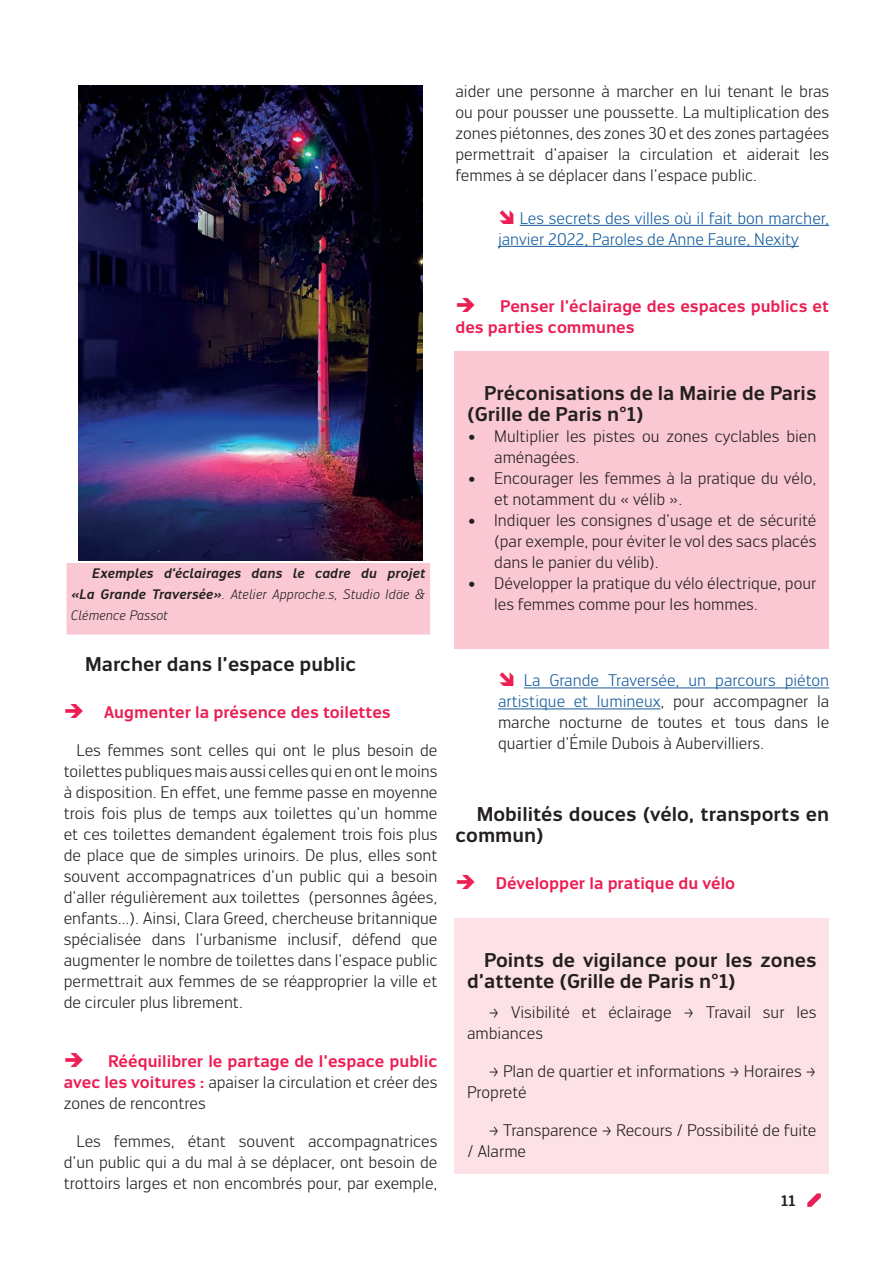
<style>
.page{position:relative;width:893px;height:1263px;background:#fff}
.page>*{position:absolute;margin:0;border:0;box-sizing:border-box;transform-origin:0 0}
.t1{font:700 19.5px/21px "Engel New Sans PRO";color:#231f20}
.références{font:16.5px/21px "Engel New Sans PRO";color:#231f20}
.t2{font:700 16.5px/21px "Engel New Sans PRO";color:#ec1e54;text-align:justify}
.références-2{font:16.5px/21px "Engel New Sans PRO";color:#175d9e}
.t3{font:700 15px "Engel New Sans PRO";color:#231f20}
.t4{font:italic 700 13.5px/21px "Engel New Sans PRO";color:#231f20;text-align:justify}
.s1{font-weight:400}
.s2{font-weight:400;color:#231f20}
.s3{color:#175d9e}
</style>
<div class="page">
<svg style="left:807px;top:1193px;width:14px;height:14px"></svg>
<hr style="left:520px;top:225px;width:309px;height:1px;background:#175d9e">
<hr style="left:498px;top:246px;width:301px;height:1px;background:#175d9e">
<hr style="left:524px;top:687px;width:305px;height:1px;background:#175d9e">
<hr style="left:498px;top:708px;width:162px;height:1px;background:#175d9e">
<img style="left:79px;top:85px;width:344px;height:476px">
<div style="left:69px;top:565px;width:359px;height:67px;background:#f9c8d3"></div>
<div style="left:67px;top:563px;width:363px;height:71px;border:4px solid #f9c8d3"></div>
<div style="left:454px;top:351px;width:375px;height:297px;background:#f9c8d2"></div>
<div style="left:454px;top:918px;width:375px;height:256px;background:#fce1e6"></div>
<p class="références" style="left:455px;top:81px;width:375px;text-align:justify">aider une personne à marcher en lui tenant le bras ou pour pousser une poussette. La multiplication des zones piétonnes, des zones 30 et des zones partagées permettrait d’apaiser la circulation et aiderait les femmes à se déplacer dans l’espace public.</p>
<p class="références-2" style="left:498px;top:207px;width:333px;text-indent:22px">Les secrets des villes où il fait bon marcher, janvier 2022, Paroles de Anne Faure, Nexity</p>
<p class="t2" style="left:455px;top:296px;width:375px">➔ Penser l’éclairage des espaces publics et des parties communes</p>
<p class="t4" style="left:71px;top:562px;width:356px;text-indent:21px">Exemples d’éclairages dans le cadre du projet «La Grande Traversée»<span class="s1">. Atelier Approche.s, Studio Idäe &amp; Clémence Passot</span></p>
<p class="t1" style="left:85px;top:654px;width:273px">Marcher dans l’espace public</p>
<p class="t2" style="left:64px;top:701px;width:328px">➔ Augmenter la présence des toilettes</p>
<p class="références" style="left:64px;top:739px;width:375px;text-align:justify;text-indent:13px">Les femmes sont celles qui ont le plus besoin de toilettes publiques mais aussi celles qui en ont le moins à disposition. En effet, une femme passe en moyenne trois fois plus de temps aux toilettes qu’un homme et ces toilettes demandent également trois fois plus de place que de simples urinoirs. De plus, elles sont souvent accompagnatrices d’un public qui a besoin d’aller régulièrement aux toilettes (personnes âgées, enfants…). Ainsi, Clara Greed, chercheuse britannique spécialisée dans l’urbanisme inclusif, défend que augmenter le nombre de toilettes dans l’espace public permettrait aux femmes de se réapproprier la ville et de circuler plus librement.</p>
<p class="t2" style="left:64px;top:1051px;width:375px">➔ Rééquilibrer le partage de l’espace public avec les voitures : <span class="s2">apaiser la circulation et créer des zones de rencontres</span></p>
<p class="références" style="left:64px;top:1131px;width:375px;text-align:justify;text-indent:13px">Les femmes, étant souvent accompagnatrices d’un public qui a du mal à se déplacer, ont besoin de trottoirs larges et non encombrés pour, par exemple,</p>
<p class="t1" style="left:467px;top:383px;width:351px;text-indent:17px">Préconisations de la Mairie de Paris (Grille de Paris n°1)</p>
<p class="références" style="left:494px;top:426px;width:324px;text-indent:-27px">• Multiplier les pistes ou zones cyclables bien aménagées.</p>
<p class="références" style="left:494px;top:468px;width:324px;text-indent:-27px">• Encourager les femmes à la pratique du vélo, et notamment du « vélib ».</p>
<p class="références" style="left:494px;top:510px;width:324px;text-align:justify;text-indent:-27px">• Indiquer les consignes d’usage et de sécurité (par exemple, pour éviter le vol des sacs placés dans le panier du vélib).</p>
<p class="références" style="left:494px;top:573px;width:324px;text-indent:-27px">• Développer la pratique du vélo électrique, pour les femmes comme pour les hommes.</p>
<p class="références" style="left:498px;top:670px;width:333px;text-align:justify;text-indent:26px"><span class="s3">La Grande Traversée, un parcours piéton artistique et lumineux</span>, pour accompagner la marche nocturne de toutes et tous dans le quartier d’Émile Dubois à Aubervilliers.</p>
<p class="t1" style="left:455px;top:804px;width:375px;text-indent:21px">Mobilités douces (vélo, transports en commun)</p>
<p class="t2" style="left:455px;top:872px;width:281px">➔ Développer la pratique du vélo</p>
<p class="t1" style="left:467px;top:950px;width:351px;text-indent:17px">Points de vigilance pour les zones d’attente (Grille de Paris n°1)</p>
<p class="références" style="left:467px;top:1001px;width:351px;text-indent:21px">&gt; Visibilité et éclairage &gt; Travail sur les ambiances</p>
<p class="références" style="left:467px;top:1060px;width:351px;text-indent:21px">&gt; Plan de quartier et informations &gt; Horaires &gt;<br>Propreté</p>
<p class="références" style="left:467px;top:1119px;width:351px;text-indent:21px">&gt; Transparence &gt; Recours / Possibilité de fuite / Alarme</p>
<p class="t3" style="left:781px;top:1191px;width:16px">11</p>
</div>
